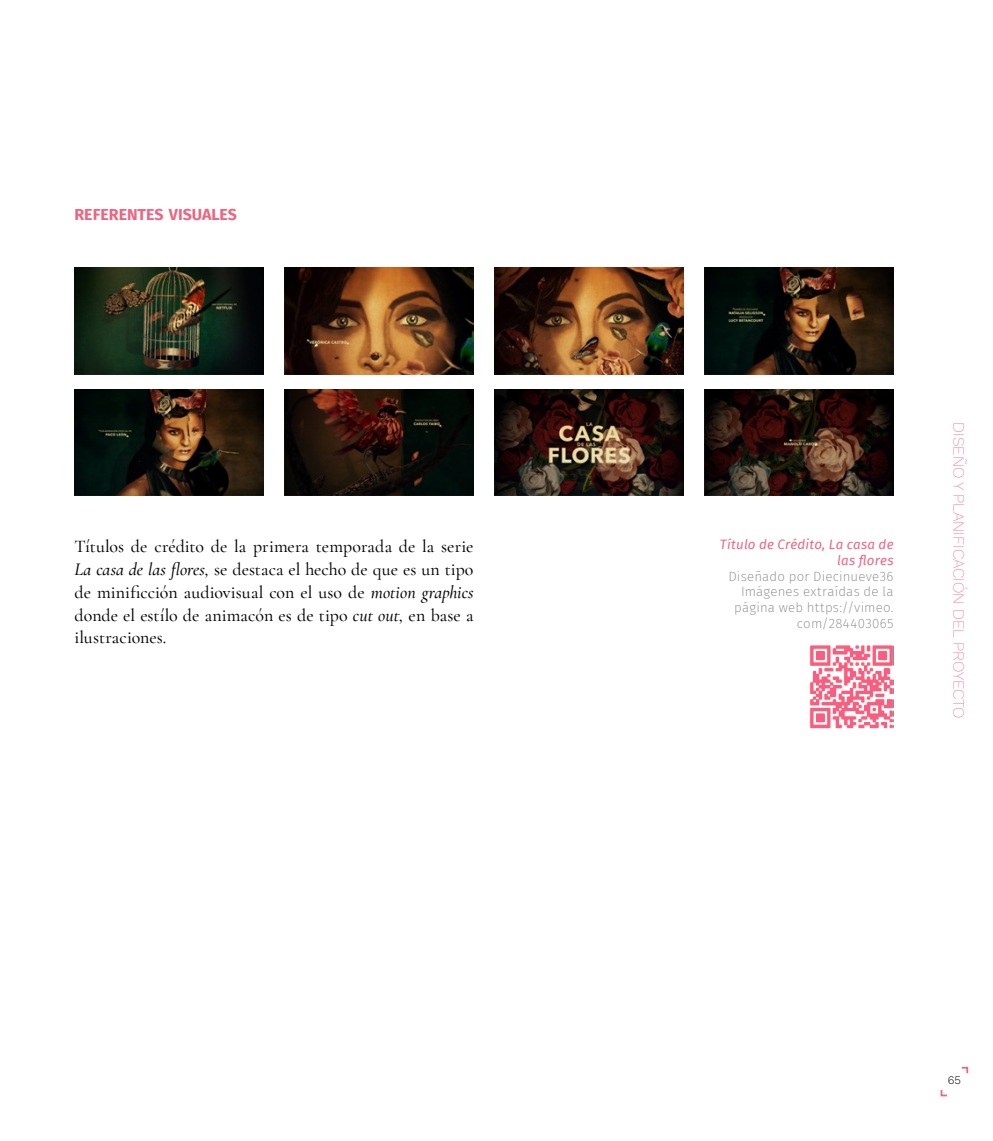
<style>
.page{position:relative;width:993px;height:1141px;background:#fff}
.page>*{position:absolute;margin:0;border:0;box-sizing:border-box;transform-origin:0 0}
.t1{font:500 17.85px/22.8px "Cormorant Garamond";letter-spacing:.005em;color:#000;text-align:justify}
.t2{font:700 15.92px "Fira Sans";color:#ec6581}
.t3{font:15.75px "Work Sans";color:#ec6581}
.t4{font:200 13.3px/15.8px "Fira Sans";letter-spacing:.02em;color:#878787;text-align:right}
.t5{font:italic 13.3px/15.8px "Fira Sans";letter-spacing:.015em;color:#ec6581;text-align:right}
.t6{font:11.55px "Work Sans";color:#000}
.s1{font-style:italic}
</style>
<div class="page">
<svg style="left:961px;top:1066px;width:7px;height:8px"></svg>
<svg style="left:940px;top:1090px;width:7px;height:7px"></svg>
<img style="left:74px;top:268px;width:189px;height:106px">
<img style="left:74px;top:390px;width:189px;height:106px">
<img style="left:284px;top:268px;width:189px;height:106px">
<img style="left:284px;top:390px;width:189px;height:106px">
<img style="left:494px;top:268px;width:189px;height:106px">
<img style="left:494px;top:390px;width:189px;height:106px">
<img style="left:704px;top:268px;width:189px;height:106px">
<img style="left:704px;top:390px;width:189px;height:106px">
<img style="left:810px;top:645px;width:83px;height:84px">
<svg style="left:809px;top:645px;width:83px;height:83px"></svg>
<p class="t2" style="left:74px;top:201px;width:164px">REFERENTES VISUALES</p>
<p class="t1" style="left:74px;top:535px;width:400px">Títulos de crédito de la primera temporada de la serie <span class="s1">La casa de las flores,</span> se destaca el hecho de que es un tipo de minificción audiovisual con el uso de <span class="s1">motion graphics </span>donde el estílo de animacón es de tipo <span class="s1">cut out,</span> en base a ilustraciones.</p>
<p class="t5" style="left:719px;top:536px;width:175px">Título de Crédito, La casa de las flores</p>
<p class="t4" style="left:728px;top:568px;width:166px">Diseñado por Diecinueve36<br>Imágenes extraídas de la página web https://vimeo. com/284403065</p>
<p class="t3" style="left:970px;top:422px;width:298px;rotate:90deg">DISEÑO Y PLANIFICACIÓN DEL PROYECTO</p>
<p class="t6" style="left:947px;top:1071px;width:15px">65</p>
</div>
